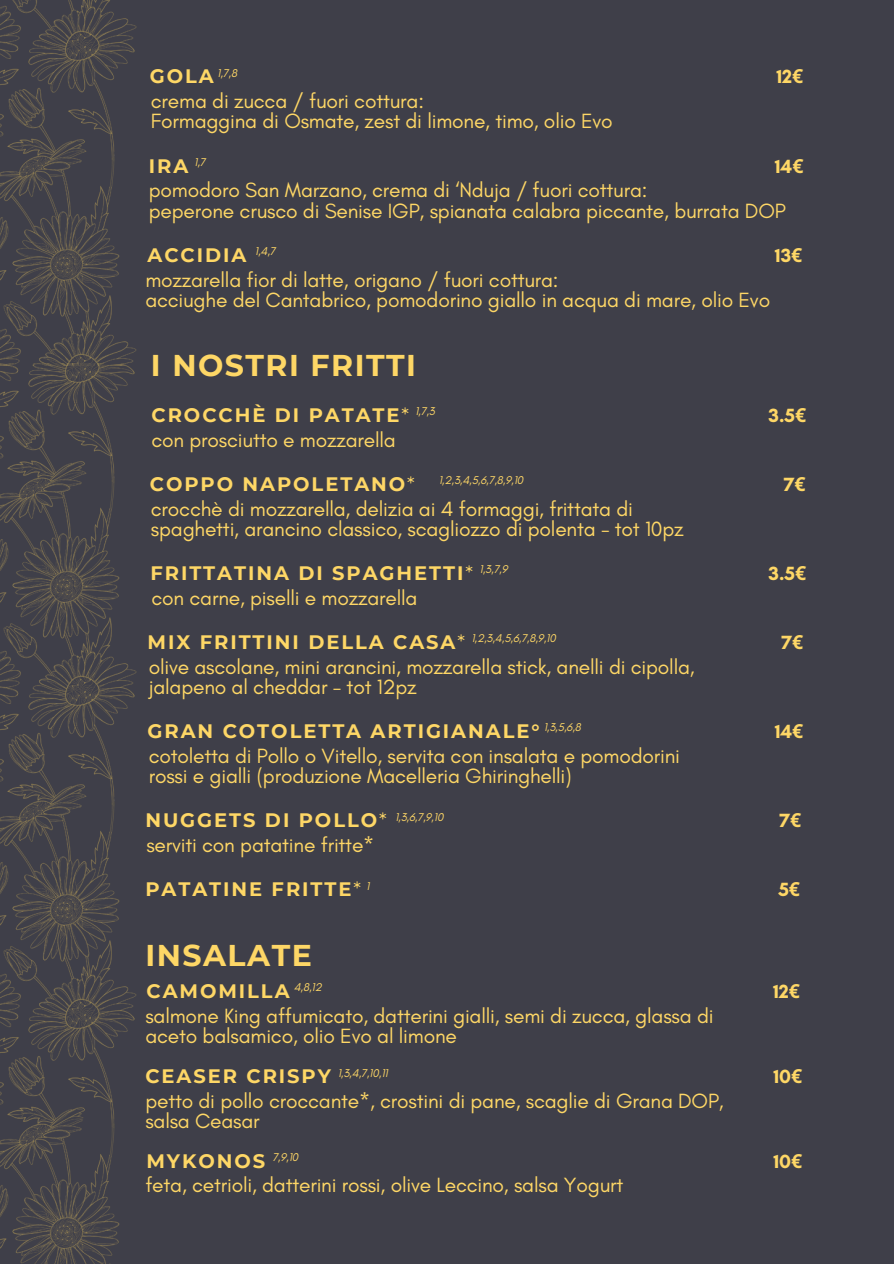
<style>
.page{position:relative;width:894px;height:1264px;background:#fff}
.page>*{position:absolute;margin:0;border:0;box-sizing:border-box;transform-origin:0 0}
.t1{font:700 30px "Montserrat";letter-spacing:.05em;color:#fed766}
.t2{font:21px/20.2px "Glacial Indifference";letter-spacing:-.01em;color:#fed766}
.t3{font:700 19.5px "Montserrat";letter-spacing:.1em;color:#fed766}
.t4{font:700 19.5px "Glacial Indifference";color:#fed766}
.t5{font:italic 11.4px "Glacial Indifference";letter-spacing:-.01em;color:#fed766}
.s1{font-family:"Noto Sans"}
.s2{font-weight:400}
</style>
<div class="page">
<div style="left:0;top:0;width:893px;height:1263px;background:#3f3f49"></div>
<img style="left:0;top:365px;width:137px;height:898px">
<img style="left:0;top:0;width:137px;height:365px">
<p class="t5" style="left:217px;top:66px;width:21px">1,7,8</p>
<p class="t3" style="left:150px;top:64px;width:65px">GOLA</p>
<p class="t2" style="left:151px;top:91px;width:463px">crema di zucca / fuori cottura:<br>Formaggina di Osmate, zest di limone, timo, olio Evo</p>
<h2 class="t4" style="left:776px;top:65px;width:28px">12<span class="s1">€</span></h2>
<p class="t5" style="left:194px;top:155px;width:13px">1,7</p>
<h2 class="t4" style="left:774px;top:154px;width:30px">14<span class="s1">€</span></h2>
<h2 class="t3" style="left:149px;top:154px;width:41px">IRA</h2>
<h4 class="t2" style="left:149px;top:180px;width:638px">pomodoro San Marzano, crema di ‘Nduja / fuori cottura:<br>peperone crusco di Senise IGP, spianata calabra piccante, burrata DOP</h4>
<p class="t5" style="left:255px;top:244px;width:22px">1,4,7</p>
<h2 class="t4" style="left:774px;top:243px;width:29px">13<span class="s1">€</span></h2>
<h2 class="t3" style="left:147px;top:243px;width:100px">ACCIDIA</h2>
<h4 class="t2" style="left:145px;top:269px;width:626px">mozzarella fior di latte, origano / fuori cottura:<br>acciughe del Cantabrico, pomodorino giallo in acqua di mare, olio Evo</h4>
<h2 class="t1" style="left:151px;top:347px;width:266px">I NOSTRI FRITTI</h2>
<p class="t3" style="left:151px;top:403px;width:259px">CROCCHÈ DI PATATE<span class="s2">*</span></p>
<h4 class="t2" style="left:151px;top:429px;width:246px">con prosciutto e mozzarella</h4>
<h3 class="t5" style="left:415px;top:404px;width:21px">1,7,3</h3>
<h2 class="t4" style="left:768px;top:403px;width:39px">3.5<span class="s1">€</span></h2>
<p class="t3" style="left:150px;top:472px;width:266px">COPPO NAPOLETANO<span class="s2">*</span></p>
<h4 class="t2" style="left:151px;top:498px;width:534px">crocchè di mozzarella, delizia ai 4 formaggi, frittata di spaghetti, arancino classico, scagliozzo di polenta - tot 10pz</h4>
<h3 class="t5" style="left:438px;top:473px;width:86px">1,2,3,4,5,6,7,8,9,10</h3>
<h2 class="t4" style="left:783px;top:472px;width:23px">7<span class="s1">€</span></h2>
<p class="t3" style="left:150px;top:561px;width:324px">FRITTATINA DI SPAGHETTI<span class="s2">*</span></p>
<h4 class="t2" style="left:151px;top:587px;width:267px">con carne, piselli e mozzarella</h4>
<h3 class="t5" style="left:479px;top:562px;width:30px">1,3,7,9</h3>
<h2 class="t4" style="left:768px;top:561px;width:39px">3.5<span class="s1">€</span></h2>
<p class="t3" style="left:147px;top:630px;width:319px">MIX FRITTINI DELLA CASA<span class="s2">*</span></p>
<h2 class="t2" style="left:149px;top:656px;width:547px">olive ascolane, mini arancini, mozzarella stick, anelli di cipolla, jalapeno al cheddar - tot 12pz</h2>
<h2 class="t5" style="left:471px;top:631px;width:86px">1,2,3,4,5,6,7,8,9,10</h2>
<h4 class="t4" style="left:781px;top:630px;width:23px">7<span class="s1">€</span></h4>
<h3 class="t5" style="left:543px;top:720px;width:39px">1,3,5,6,8</h3>
<p class="t3" style="left:147px;top:719px;width:393px">GRAN COTOLETTA ARTIGIANALE°</p>
<h2 class="t2" style="left:149px;top:745px;width:532px">cotoletta di Pollo o Vitello, servita con insalata e pomodorini rossi e gialli (produzione Macelleria Ghiringhelli)</h2>
<h4 class="t4" style="left:774px;top:719px;width:30px">14<span class="s1">€</span></h4>
<p class="t3" style="left:145px;top:808px;width:243px">NUGGETS DI POLLO<span class="s2">*</span></p>
<h2 class="t2" style="left:146px;top:834px;width:229px">serviti con patatine fritte*</h2>
<h3 class="t5" style="left:395px;top:809px;width:50px">1,3,6,7,9,10</h3>
<h4 class="t4" style="left:779px;top:808px;width:23px">7<span class="s1">€</span></h4>
<h4 class="t3" style="left:145px;top:877px;width:217px">PATATINE FRITTE<span class="s2">*</span></h4>
<h1 class="t4" style="left:778px;top:877px;width:23px">5<span class="s1">€</span></h1>
<h3 class="t5" style="left:366px;top:879px;width:5px">1</h3>
<p class="t1" style="left:145px;top:936px;width:168px">INSALATE</p>
<p class="t5" style="left:294px;top:980px;width:30px">4,8,12</p>
<h2 class="t3" style="left:146px;top:979px;width:145px">CAMOMILLA</h2>
<h4 class="t2" style="left:145px;top:1005px;width:569px">salmone King affumicato, datterini gialli, semi di zucca, glassa di aceto balsamico, olio Evo al limone</h4>
<h2 class="t4" style="left:772px;top:979px;width:28px">12<span class="s1">€</span></h2>
<h2 class="t3" style="left:145px;top:1063px;width:187px">CEASER CRISPY</h2>
<h1 class="t2" style="left:145px;top:1090px;width:579px">petto di pollo croccante*, crostini di pane, scaglie di Grana DOP, salsa Ceasar</h1>
<p class="t5" style="left:337px;top:1066px;width:52px">1,3,4,7,10,11</p>
<h2 class="t4" style="left:773px;top:1064px;width:30px">10<span class="s1">€</span></h2>
<p class="t5" style="left:272px;top:1150px;width:27px">7,9,10</p>
<h2 class="t3" style="left:146px;top:1148px;width:120px">MYKONOS</h2>
<h4 class="t2" style="left:145px;top:1174px;width:479px">feta, cetrioli, datterini rossi, olive Leccino, salsa Yogurt</h4>
<h2 class="t4" style="left:773px;top:1148px;width:30px">10<span class="s1">€</span></h2>
</div>
